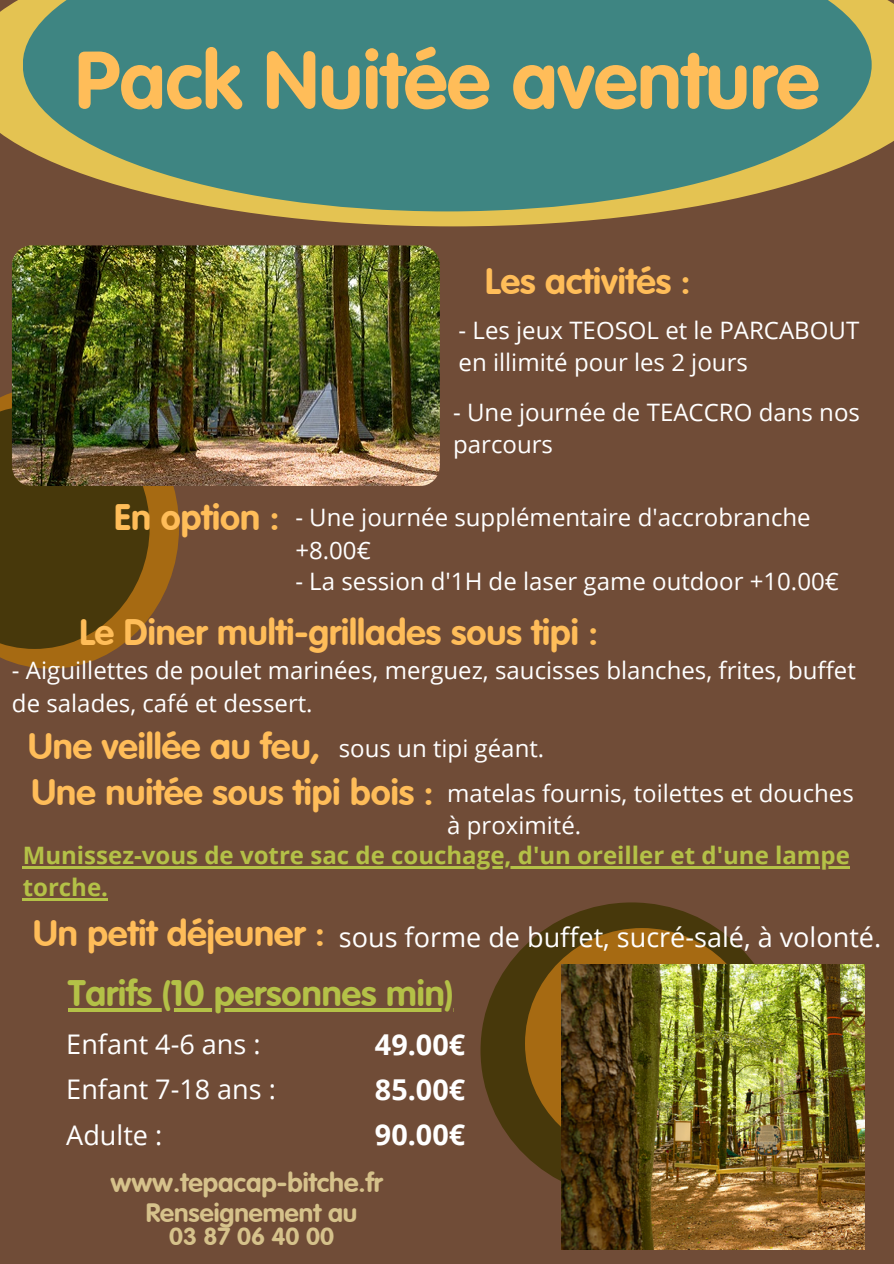
<style>
.page{position:relative;width:894px;height:1264px;background:#fff}
.page>*{position:absolute;margin:0;border:0;box-sizing:border-box;transform-origin:0 0}
.t1{font:700 79.8px "VAG Rounded";color:#ffbd59}
.t2{font:700 36px "VAG Rounded";color:#ffbd59}
.t3{font:700 36px "VAG Rounded";color:#b4c147}
.t4{font:700 28.65px/44.7px "Open Sans";color:#fff;text-align:justify}
.t5{font:27px/45.3px "Open Sans";color:#fff}
.t6{font:700 26.85px "VAG Rounded";color:#d6c28b}
.t7{font:700 25.95px "VAG Rounded";color:#d6c28b}
.t8{font:700 24.3px "VAG Rounded";color:#d6c28b}
.t9{font:24px/32.7px "Open Sans";color:#fff}
.t10{font:700 24px/32.7px "Open Sans";color:#b4c147}
.s1{font-family:"VAG Rounded";font-weight:700;font-size:36px;color:#ffbd59}
.s2{font-family:"Open Sans";font-weight:400;font-size:24px;color:#fff}
</style>
<div class="page">
<div style="left:0;top:0;width:893px;height:1263px;background:#704c37"></div>
<svg style="left:0;top:0;width:893px;height:226px"></svg>
<svg style="left:23px;top:0;width:848px;height:211px;background:#518779"></svg>
<div style="left:480px;top:902px;width:302px;height:296px;background:#47380b;border-radius:50%"></div>
<div style="left:525px;top:928px;width:233px;height:231px;background:#a66a12;border-radius:50%"></div>
<img style="left:561px;top:964px;width:303px;height:285px">
<svg style="left:0;top:393px;width:179px;height:275px;fill:#a66a12"></svg>
<div style="left:0;top:406px;width:150px;height:243px;background:#47380b"></div>
<img style="left:12px;top:245px;width:427px;height:241px;border-radius:20px">
<hr style="left:23px;top:866px;width:826px;height:2px;background:#b4c147">
<hr style="left:23px;top:898px;width:85px;height:2px;background:#b4c147">
<hr style="left:68px;top:1008px;width:385px;height:3px;background:#b4c147">
<h1 class="t1" style="left:75px;top:44px;width:745px">Pack Nuitée aventure</h1>
<h2 class="t2" style="left:485px;top:265px;width:207px">Les activités :</h2>
<p class="t9" style="left:458px;top:313px;width:402px">- Les jeux TEOSOL et le PARCABOUT en illimité pour les 2 jours</p>
<p class="t9" style="left:453px;top:395px;width:408px">- Une journée de TEACCRO dans nos parcours</p>
<p class="t9" style="left:295px;top:500px;width:516px;text-indent:-181px"><span class="s1">En option :</span> - Une journée supplémentaire d'accrobranche +8.00€</p>
<p class="t9" style="left:295px;top:564px;width:545px">- La session d'1H de laser game outdoor +10.00€</p>
<h2 class="t2" style="left:79px;top:616px;width:520px">Le Diner multi-grillades sous tipi :</h2>
<p class="t9" style="left:12px;top:653px;width:845px">- Aiguillettes de poulet marinées, merguez, saucisses blanches, frites, buffet de salades, café et dessert.</p>
<h2 class="t2" style="left:28px;top:729px;width:517px">Une veillée au feu, <span class="s2">sous un tipi géant.</span></h2>
<p class="t9" style="left:447px;top:776px;width:408px;text-indent:-415px"><span class="s1">Une nuitée sous tipi bois :</span> matelas fournis, toilettes et douches à proximité.</p>
<p class="t10" style="left:23px;top:838px;width:828px">Munissez-vous de votre sac de couchage, d'un oreiller et d'une lampe torche.</p>
<p class="t5" style="left:33px;top:914px;width:849px"><span class="s1">Un petit déjeuner :</span> sous forme de buffet, sucré-salé, à volonté.</p>
<h2 class="t3" style="left:68px;top:977px;width:387px">Tarifs (10 personnes min)</h2>
<p class="t5" style="left:66px;top:1021px;width:211px">Enfant 4-6 ans :<br>Enfant 7-18 ans :<br>Adulte :</p>
<p class="t4" style="left:375px;top:1021px;width:92px">49.00€ 85.00€ 90.00€</p>
<p class="t6" style="left:110px;top:1170px;width:274px">www.tepacap-bitche.fr</p>
<p class="t7" style="left:146px;top:1200px;width:213px">Renseignement au</p>
<p class="t8" style="left:169px;top:1224px;width:166px">03 87 06 40 00</p>
</div>
